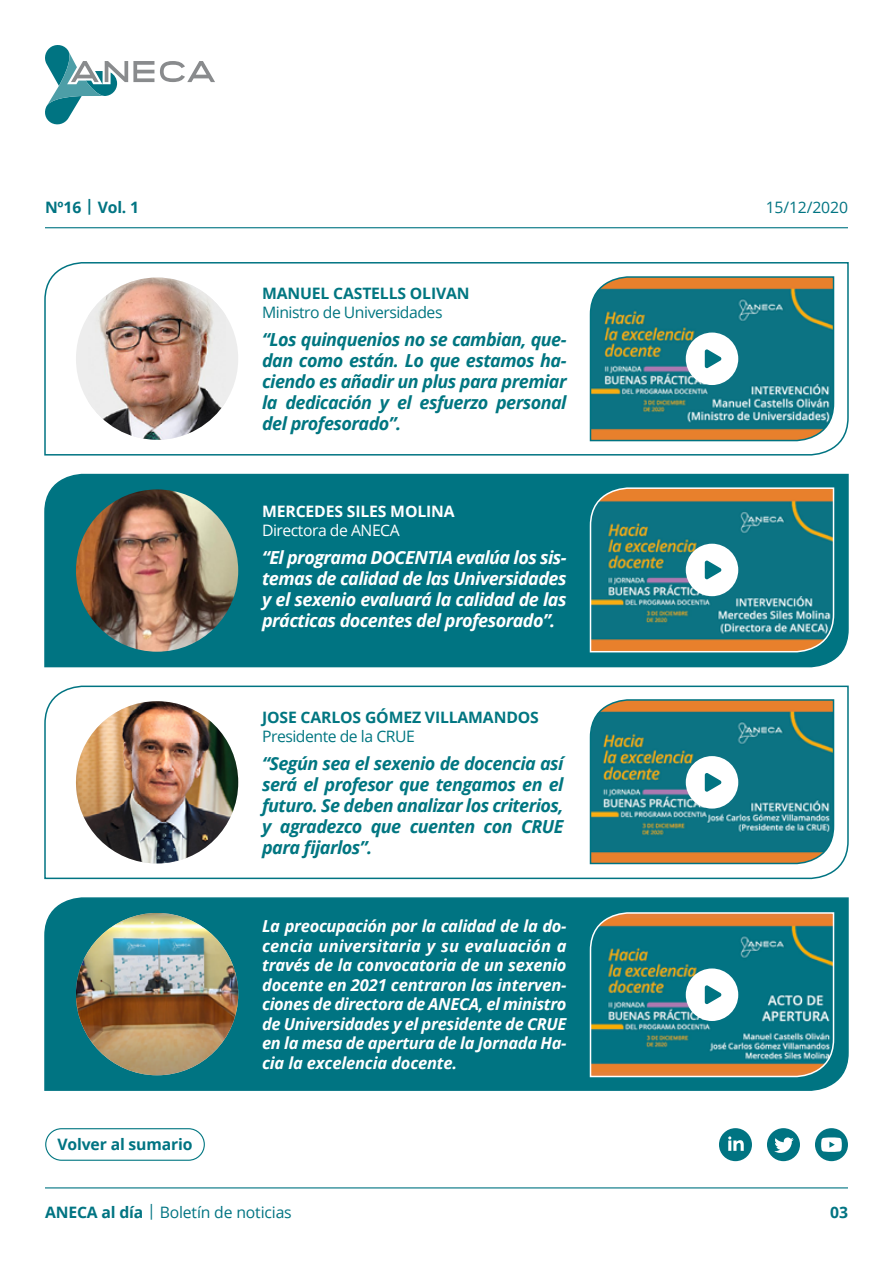
<style>
.page{position:relative;width:893px;height:1263px;background:#fff}
.page>*{position:absolute;margin:0;border:0;box-sizing:border-box;transform-origin:0 0}
.t1{font:italic 700 18px/21px "Open Sans";letter-spacing:-.03em;color:#007681;text-align:justify}
.t2{font:italic 700 18px/21px "Open Sans";letter-spacing:-.03em;color:#fff;text-align:justify}
.t3{font:italic 700 16.5px/19.5px "Open Sans";letter-spacing:-.02em;color:#fff;text-align:justify}
.t4{font:700 15.75px "Open Sans";letter-spacing:-.01em;color:#007681}
.t5{font:15.75px "Open Sans";letter-spacing:-.03em;color:#007681}
.t6{font:15.75px "Open Sans";letter-spacing:-.01em;color:#007482}
.t7{font:700 15.75px "Open Sans";letter-spacing:-.01em;color:#007482}
.t8{font:700 15.75px "Open Sans";letter-spacing:-.01em;color:#fff}
.t9{font:15.75px "Open Sans";letter-spacing:-.03em;color:#fff}
.s1{font-weight:700}
</style>
<div class="page">
<svg style="left:160px;top:61px;width:55px;height:21px"></svg>
<svg style="left:45px;top:45px;width:109px;height:80px"></svg>
<hr style="left:45px;top:1187px;width:803px;height:1px;background:#007482">
<svg style="left:767px;top:1128px;width:33px;height:33px"></svg>
<svg style="left:719px;top:1128px;width:33px;height:33px"></svg>
<svg style="left:815px;top:1128px;width:33px;height:33px"></svg>
<div style="left:45px;top:1128px;width:160px;height:33px;border:1px solid #007681;border-radius:16px"></div>
<hr style="left:45px;top:227px;width:803px;height:1px;background:#007482">
<div style="left:44px;top:897px;width:805px;height:194px;background:#007482"></div>
<div style="left:44px;top:473px;width:805px;height:195px;background:#007482"></div>
<svg style="left:44px;top:262px;width:805px;height:194px"></svg>
<svg style="left:44px;top:685px;width:805px;height:195px"></svg>
<img style="left:76px;top:489px;width:162px;height:163px;border-radius:81px">
<img style="left:76px;top:913px;width:162px;height:162px;border-radius:81px">
<svg style="left:589px;top:275px;width:246px;height:167px;background:#4b8784"></svg>
<svg style="left:589px;top:487px;width:246px;height:166px;background:#4b8581"></svg>
<svg style="left:589px;top:698px;width:246px;height:167px;background:#498683"></svg>
<svg style="left:589px;top:911px;width:246px;height:167px;background:#478682"></svg>
<img style="left:76px;top:701px;width:162px;height:162px;border-radius:81px">
<div style="left:76px;top:277px;width:162px;height:163px;background:#ededed;border-radius:50%"></div>
<img style="left:88px;top:277px;width:138px;height:163px">
<p class="t7" style="left:45px;top:196px;width:96px">Nº16 | Vol. 1</p>
<p class="t6" style="left:766px;top:196px;width:84px">15/12/2020</p>
<p class="t4" style="left:262px;top:282px;width:209px">MANUEL CASTELLS OLIVAN</p>
<p class="t5" style="left:262px;top:301px;width:182px">Ministro de Universidades</p>
<p class="t1" style="left:262px;top:329px;width:306px">“Los quinquenios no se cambian, que&shy;dan como están. Lo que estamos ha&shy;ciendo es añadir un plus para premiar la dedicación y el esfuerzo personal del profesorado”.</p>
<p class="t8" style="left:262px;top:500px;width:194px">MERCEDES SILES MOLINA</p>
<p class="t9" style="left:262px;top:519px;width:139px">Directora de ANECA</p>
<p class="t2" style="left:262px;top:547px;width:306px">“El programa DOCENTIA evalúa los sis&shy;temas de calidad de las Universidades y el sexenio evaluará la calidad de las prácticas docentes del profesorado”.</p>
<p class="t4" style="left:262px;top:706px;width:278px">JOSE CARLOS GÓMEZ VILLAMANDOS</p>
<p class="t5" style="left:262px;top:725px;width:154px">Presidente de la CRUE</p>
<p class="t1" style="left:262px;top:753px;width:303px">“Según sea el sexenio de docencia así será el profesor que tengamos en el futuro. Se deben analizar los criterios, y agradezco que cuenten con CRUE para fijarlos”.</p>
<p class="t7" style="left:57px;top:1133px;width:137px">Volver al sumario</p>
<p class="t3" style="left:262px;top:916px;width:306px">La preocupación por la calidad de la do&shy;cencia universitaria y su evaluación a través de la convocatoria de un sexenio docente en 2021 centraron las interven&shy;ciones de directora de ANECA, el ministro de Universidades y el presidente de CRUE en la mesa de apertura de la Jornada Ha&shy;cia la excelencia docente.</p>
<p class="t6" style="left:45px;top:1201px;width:248px"><span class="s1">ANECA al día</span> | Boletín de noticias</p>
<p class="t7" style="left:830px;top:1201px;width:19px">03</p>
</div>
